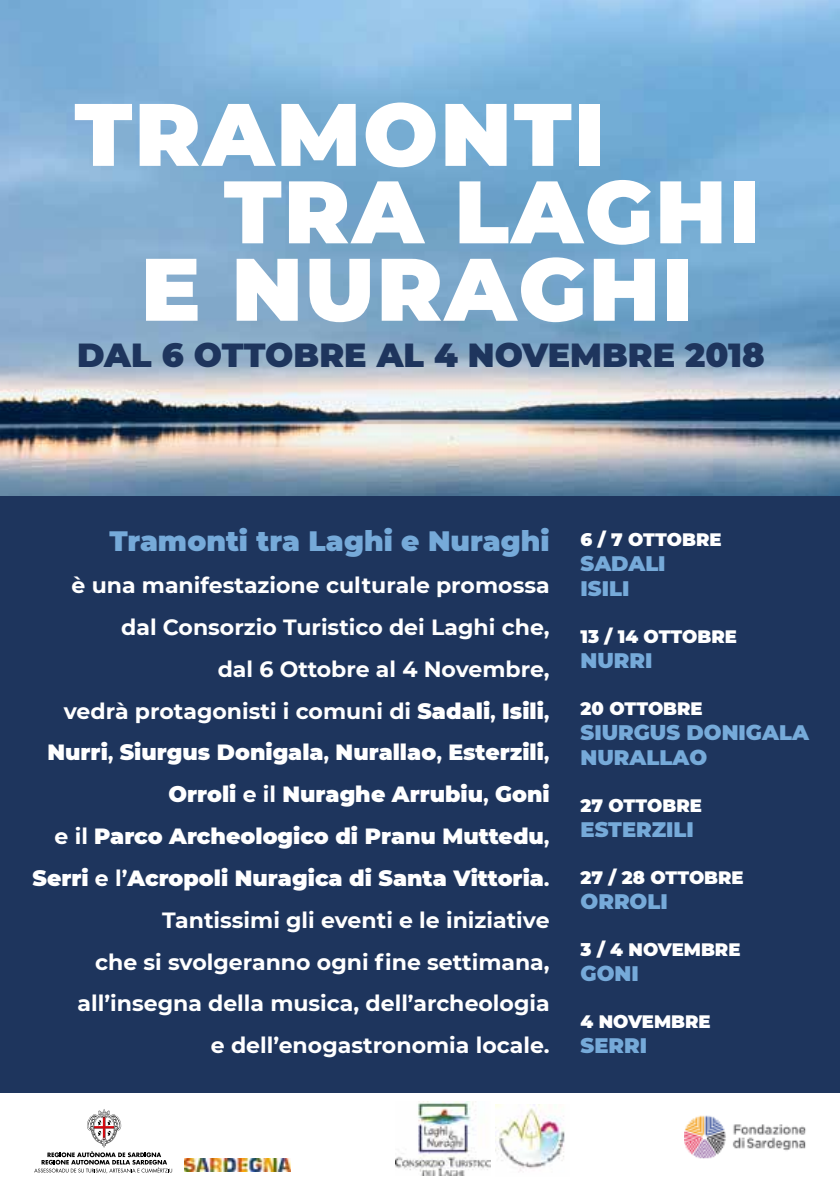
<style>
.page{position:relative;width:840px;height:1191px;background:#fff}
.page>*{position:absolute;margin:0;border:0;box-sizing:border-box;transform-origin:0 0}
.t1{font:900 88.4px "Montserrat";letter-spacing:.025em;color:#fff}
.t2{font:900 33.4px "Montserrat";color:#1e355d}
.t3{font:900 28px "Montserrat";color:#76aad9}
.t4{font:700 22px/41.8px "Montserrat";color:#fff;text-align:right}
.t5{font:900 21px/25.2px "Montserrat";color:#76aad9}
.t6{font:900 18px "Montserrat";color:#fff}
.s1{font-weight:900}
</style>
<div class="page">
<img style="left:0;top:0;width:839px;height:496px">
<div style="left:0;top:496px;width:839px;height:597px;background:#1e355d"></div>
<img style="left:395px;top:1101px;width:94px;height:74px">
<svg style="left:34px;top:1109px;width:138px;height:64px"></svg>
<img style="left:184px;top:1159px;width:106px;height:13px">
<img style="left:684px;top:1115px;width:122px;height:44px">
<img style="left:495px;top:1104px;width:70px;height:67px">
<h1 class="t1" style="left:74px;top:68px;width:531px">TRAMONTI</h1>
<h1 class="t1" style="left:224px;top:145px;width:537px">TRA LAGHI</h1>
<h1 class="t1" style="left:141px;top:223px;width:553px">E NURAGHI</h1>
<h2 class="t2" style="left:77px;top:330px;width:688px">DAL 6 OTTOBRE AL 4 NOVEMBRE 2018</h2>
<p class="t3" style="left:109px;top:520px;width:441px">Tramonti tra Laghi e Nuraghi</p>
<p class="t4" style="left:33px;top:563px;width:518px">è una manifestazione culturale promossa dal Consorzio Turistico dei Laghi che,<br>dal 6 Ottobre al 4 Novembre,<br>vedrà protagonisti i comuni di <span class="s1">Sadali</span>, <span class="s1">Isili</span>, <span class="s1">Nurri</span>, <span class="s1">Siurgus Donigala</span>, <span class="s1">Nurallao</span>, <span class="s1">Esterzili</span>, <span class="s1">Orroli</span> e il <span class="s1">Nuraghe Arrubiu</span>, <span class="s1">Goni<br></span>e il <span class="s1">Parco Archeologico di Pranu Muttedu</span>, <span class="s1">Serri</span> e l’<span class="s1">Acropoli Nuragica di Santa Vittoria</span>.<br>Tantissimi gli eventi e le iniziative<br>che si svolgeranno ogni fine settimana, all’insegna della musica, dell’archeologia<br>e dell’enogastronomia locale.</p>
<p class="t6" style="left:580px;top:526px;width:142px">6 / 7 OTTOBRE</p>
<p class="t5" style="left:580px;top:549px;width:87px">SADALI<br>ISILI</p>
<p class="t6" style="left:580px;top:623px;width:158px">13 / 14 OTTOBRE</p>
<p class="t5" style="left:580px;top:647px;width:73px">NURRI</p>
<p class="t6" style="left:580px;top:695px;width:124px">20 OTTOBRE</p>
<p class="t5" style="left:580px;top:719px;width:230px">SIURGUS DONIGALA<br>NURALLAO</p>
<p class="t6" style="left:580px;top:792px;width:123px">27 OTTOBRE</p>
<p class="t5" style="left:580px;top:816px;width:115px">ESTERZILI</p>
<p class="t6" style="left:580px;top:864px;width:165px">27 / 28 OTTOBRE</p>
<p class="t5" style="left:580px;top:888px;width:89px">ORROLI</p>
<p class="t6" style="left:580px;top:936px;width:161px">3 / 4 NOVEMBRE</p>
<p class="t5" style="left:580px;top:960px;width:60px">GONI</p>
<p class="t6" style="left:580px;top:1008px;width:132px">4 NOVEMBRE</p>
<p class="t5" style="left:580px;top:1032px;width:68px">SERRI</p>
</div>
